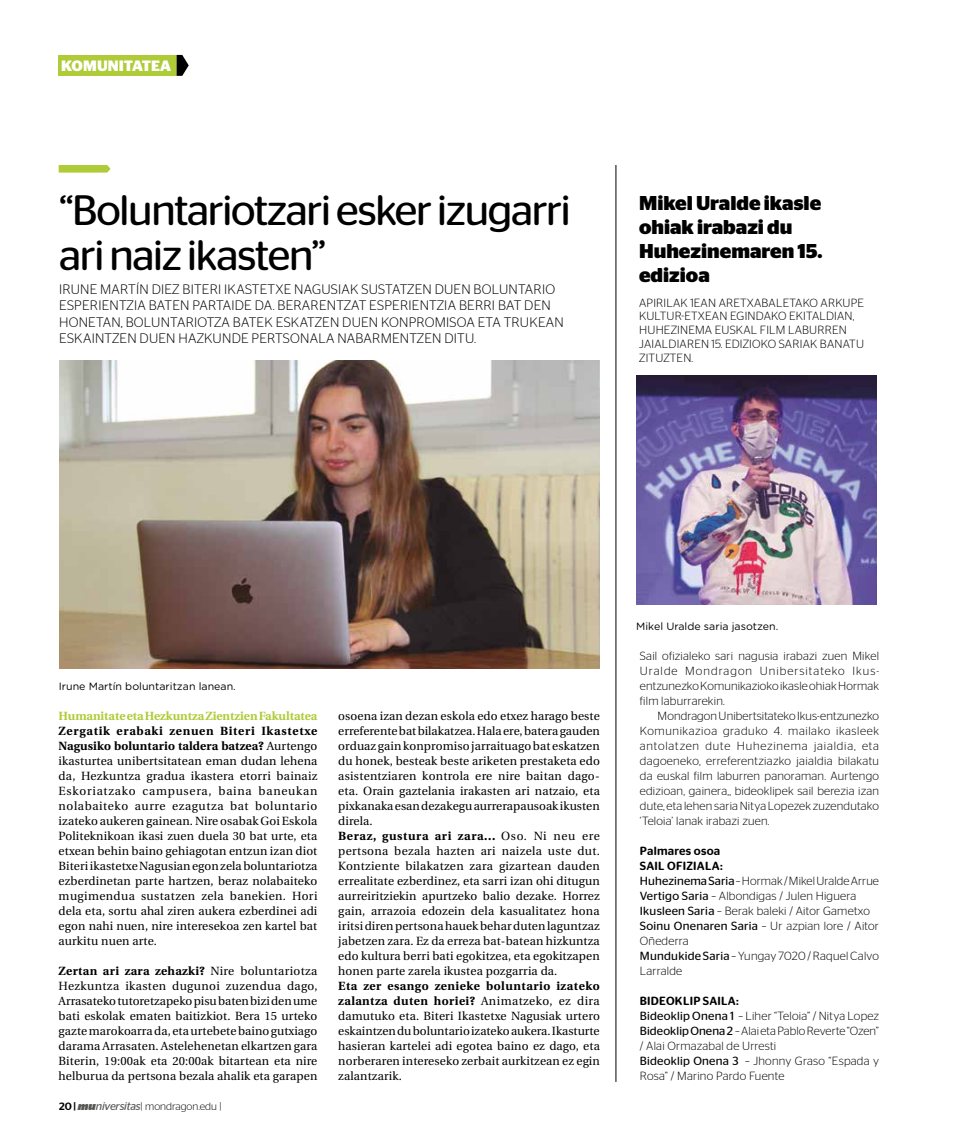
<style>
.page{position:relative;width:957px;height:1134px;background:#fff}
.page>*{position:absolute;margin:0;border:0;box-sizing:border-box;transform-origin:0 0}
.t1{font:42.5px/45px "Stag Sans Round";letter-spacing:-.03em;color:#000}
.t2{font:700 20px/24px "Stag Sans";color:#000}
.t3{font:700 15px "Stag Sans";letter-spacing:-.01em;color:#fff}
.t4{font:300 13.75px/16.5px "Stag Sans Round";letter-spacing:.02em;color:#000}
.t5{font:11.88px/15px "Utopia";letter-spacing:.01em;color:#000;text-align:justify}
.t6{font:300 11.88px/15px "Stag Sans Round";letter-spacing:.02em;color:#000}
.t7{font:700 11.88px "Utopia";color:#afcb37}
.t8{font:10.62px "Gotham Rounded";color:#000}
.t9{font:300 10.62px "Stag Sans";color:#000}
.s1{font-weight:700}
.s2{font-weight:500}
.s3{font-weight:900;font-style:italic;font-size:11.25px;color:#575756}
.s4{font-weight:400;font-style:italic;font-size:11.25px;color:#575756}
.s5{font-weight:400}
</style>
<div class="page">
<svg style="left:58px;top:165px;width:53px;height:8px"></svg>
<img style="left:59px;top:360px;width:541px;height:308px">
<div style="left:59px;top:55px;width:118px;height:21px;background:#afcb37"></div>
<svg style="left:177px;top:55px;width:12px;height:21px"></svg>
<hr style="left:615px;top:165px;width:1px;height:917px;background:#000">
<img style="left:636px;top:375px;width:240px;height:230px">
<p class="t3" style="left:61px;top:57px;width:111px">KOMUNITATEA</p>
<h1 class="t1" style="left:59px;top:187px;width:513px">“Boluntariotzari esker izugarri ari naiz ikasten”</h1>
<p class="t4" style="left:59px;top:280px;width:506px">IRUNE MARTÍN DIEZ BITERI IKASTETXE NAGUSIAK SUSTATZEN DUEN BOLUNTARIO ESPERIENTZIA BATEN PARTAIDE DA. BERARENTZAT ESPERIENTZIA BERRI BAT DEN HONETAN, BOLUNTARIOTZA BATEK ESKATZEN DUEN KONPROMISOA ETA TRUKEAN ESKAINTZEN DUEN HAZKUNDE PERTSONALA NABARMENTZEN DITU.</p>
<h2 class="t2" style="left:639px;top:191px;width:185px">Mikel Uralde ikasle ohiak irabazi du<br>Huhezinemaren 15. edizioa</h2>
<p class="t6" style="left:639px;top:295px;width:226px;line-height:13.8px">APIRILAK 1EAN ARETXABALETAKO ARKUPE<br>KULTUR-ETXEAN EGINDAKO EKITALDIAN,<br>HUHEZINEMA EUSKAL FILM LABURREN<br>JAIALDIAREN 15. EDIZIOKO SARIAK BANATU<br>ZITUZTEN.</p>
<p class="t8" style="left:59px;top:679px;width:178px">Irune Martín boluntaritzan lanean.</p>
<p class="t7" style="left:59px;top:709px;width:260px">Humanitate eta Hezkuntza Zientzien Fakultatea</p>
<p class="t5" style="left:59px;top:724px;width:260px"><span class="s1">Zergatik erabaki zenuen Biteri Ikastetxe Nagusiko boluntario taldera batzea?</span> Aurtengo ikasturtea unibertsitatean eman dudan lehena da, Hezkuntza gradua ikastera etorri bainaiz Eskoriatzako campusera, baina baneukan nolabaiteko aurre ezagutza bat boluntario izateko aukeren gainean. Nire osabak Goi Eskola Politeknikoan ikasi zuen duela 30 bat urte, eta etxean behin baino gehiagotan entzun izan diot Biteri ikastetxe Nagusian egon zela boluntariotza ezberdinetan parte hartzen, beraz nolabaiteko mugimendua sustatzen zela banekien. Hori dela eta, sortu ahal ziren aukera ezberdinei adi egon nahi nuen, nire interesekoa zen kartel bat aurkitu nuen arte.</p>
<p class="t5" style="left:59px;top:964px;width:260px"><span class="s1">Zertan ari zara zehazki?</span> Nire boluntariotza Hezkuntza ikasten dugunoi zuzendua dago, Arrasateko tutoretzapeko pisu baten bizi den ume bati eskolak ematen baitizkiot. Bera 15 urteko gazte marokoarra da, eta urtebete baino gutxiago darama Arrasaten. Astelehenetan elkartzen gara Biterin, 19:00ak eta 20:00ak bitartean eta nire helburua da pertsona bezala ahalik eta garapen</p>
<p class="t9" style="left:59px;top:1100px;width:164px"><span class="s2">20 |</span> <span class="s3">mu</span><span class="s4">niversitas</span>| mondragon.edu |</p>
<p class="t5" style="left:338px;top:709px;width:263px;text-align:left">osoena izan dezan eskola edo etxez harago beste erreferente bat bilakatzea. Hala ere, batera gauden orduaz gain konpromiso jarraituago bat eskatzen du honek, besteak beste ariketen prestaketa edo asistentziaren kontrola ere nire baitan dago&shy;eta. Orain gaztelania irakasten ari natzaio, eta pixkanaka esan dezakegu aurrerapausoak ikusten direla.<br><span class="s1">Beraz, gustura ari zara...</span> Oso. Ni neu ere pertsona bezala hazten ari naizela uste dut.<br>Kontziente bilakatzen zara gizartean dauden errealitate ezberdinez, eta sarri izan ohi ditugun aurreiritziekin apurtzeko balio dezake. Horrez gain, arrazoia edozein dela kasualitatez hona iritsi diren pertsona hauek behar duten laguntzaz jabetzen zara. Ez da erreza bat-batean hizkuntza edo kultura berri bati egokitzea, eta egokitzapen honen parte zarela ikustea pozgarria da.</p>
<p class="t5" style="left:338px;top:979px;width:263px"><span class="s1">Eta zer esango zenieke boluntario izateko zalantza duten horiei?</span> Animatzeko, ez dira damutuko eta. Biteri Ikastetxe Nagusiak urtero eskaintzen du boluntario izateko aukera. Ikasturte hasieran kartelei adi egotea baino ez dago, eta norberaren intereseko zerbait aurkitzean ez egin zalantzarik.</p>
<p class="t8" style="left:636px;top:619px;width:144px">Mikel Uralde saria jasotzen.</p>
<p class="t6" style="left:640px;top:648px;width:241px;text-align:justify">Sail ofizialeko sari nagusia irabazi zuen Mikel Uralde Mondragon Unibersitateko Ikus&shy;entzunezko Komunikazioko ikasle ohiak Hormak film laburrarekin.</p>
<p class="t6" style="left:640px;top:708px;width:241px;text-align:justify;text-indent:18px">Mondragon Unibertsitateko Ikus-entzunezko Komunikazioa graduko 4. mailako ikasleek antolatzen dute Huhezinema jaialdia, eta dagoeneko, erreferentziazko jaialdia bilakatu da euskal film laburren panoraman. Aurtengo edizioan, gainera,, bideoklipek sail berezia izan dute, eta lehen saria Nitya Lopezek zuzendutako ‘Teloia’ lanak irabazi zuen.</p>
<p class="t6" style="left:640px;top:843px;width:241px"><span class="s2">Palmares osoa<br>SAIL OFIZIALA:<br></span><span class="s5">Huhezinema Saria</span> – Hormak / Mikel Uralde Arrue<br><span class="s5">Vertigo Saria</span> – Albondigas / Julen Higuera<br><span class="s5">Ikusleen Saria</span> – Berak baleki / Aitor Gametxo<br><span class="s5">Soinu Onenaren Saria</span> – Ur azpian lore / Aitor<br>Oñederra<br><span class="s5">Mundukide Saria</span> – Yungay 7020 / Raquel Calvo<br>Larralde</p>
<p class="t6" style="left:640px;top:993px;width:241px"><span class="s2">BIDEOKLIP SAILA:<br></span><span class="s5">Bideoklip Onena 1</span> – Liher “Teloia” / Nitya Lopez <span class="s5">Bideoklip Onena 2</span> – Alai eta Pablo Reverte “Ozen” / Alai Ormazabal de Urresti<br><span class="s5">Bideoklip Onena 3</span> – Jhonny Graso “Espada y Rosa” / Marino Pardo Fuente</p>
</div>
